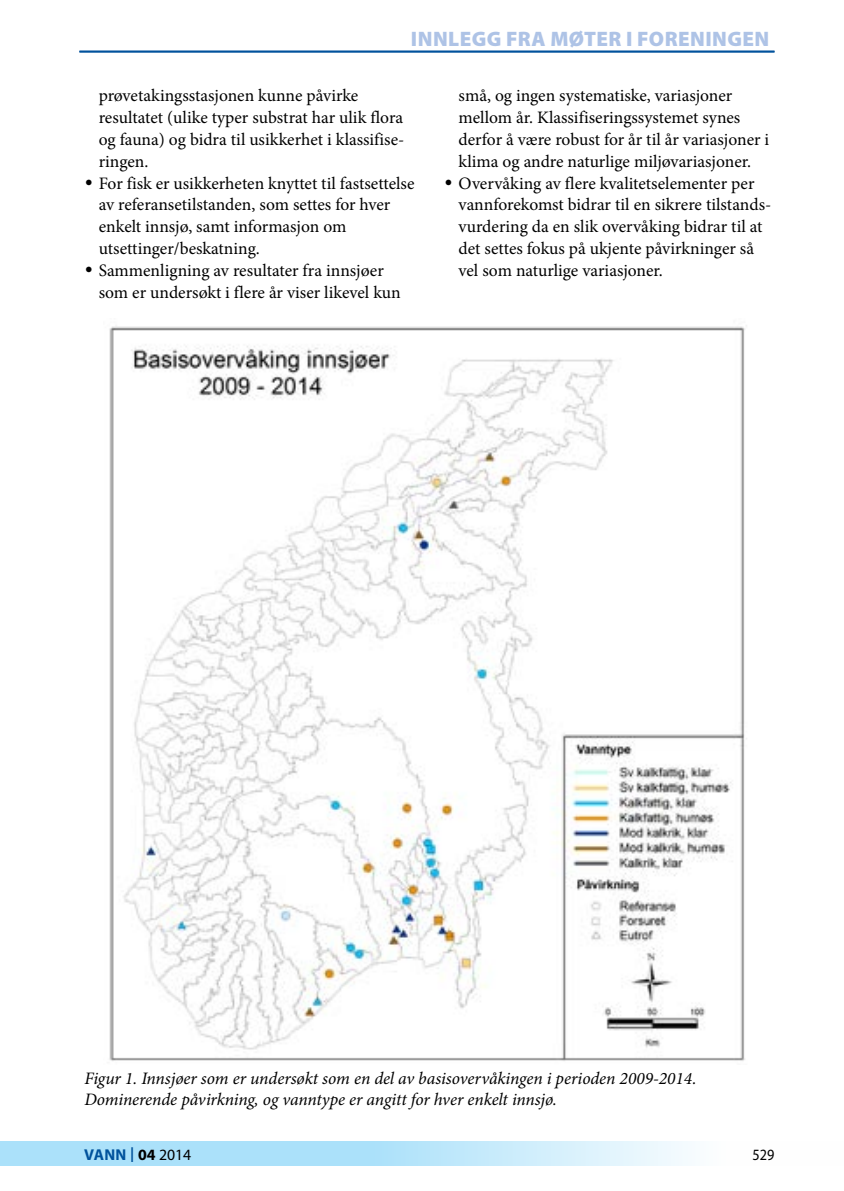
<style>
.page{position:relative;width:844px;height:1191px;background:#fff}
.page>*{position:absolute;margin:0;border:0;box-sizing:border-box;transform-origin:0 0}
.t1{font:900 21px "Myriad Pro";letter-spacing:.02em;color:#aec3e6}
.t2{font:17.5px/21.9px "Minion Pro";color:#000}
.t3{font:italic 17.5px/21px "Minion Pro";letter-spacing:-.005em;color:#000}
.t4{font:700 15.75px "Myriad Pro";letter-spacing:.01em;color:#00529c}
.t5{font:15.75px "Myriad Pro";color:#000;scale:.9 1}
.s1{font-size:21px}
.s2{font-weight:400;font-size:21.88px}
.s3{color:#000}
.s4{font-weight:400;color:#000}
</style>
<div class="page">
<svg style="left:0;top:1141px;width:688px;height:25px;background:#bbe6fa"></svg>
<hr style="left:79px;top:51px;width:695px;height:1px;background:#00529c">
<img style="left:109px;top:325px;width:638px;height:736px">
<p class="t1" style="left:411px;top:24px;width:360px">INNLEGG FRA MØTER I FORENINGEN</p>
<p class="t2" style="left:99px;top:85px;width:307px">prøvetakingsstasjonen kunne påvirke resultatet (ulike typer substrat har ulik flora og fauna) og bidra til usikkerhet i klassifise&shy;ringen.</p>
<p class="t2" style="left:99px;top:172px;width:317px;text-indent:-14px"><span class="s1">•</span> For fisk er usikkerheten knyttet til fastsettelse av referansetilstanden, som settes for hver enkelt innsjø, samt informasjon om utsettinger/beskatning.</p>
<p class="t2" style="left:99px;top:259px;width:303px;text-indent:-14px"><span class="s1">•</span> Sammenligning av resultater fra innsjøer som er undersøkt i flere år viser likevel kun</p>
<p class="t2" style="left:458px;top:85px;width:312px">små, og ingen systematiske, variasjoner mellom år. Klassifiseringssystemet synes derfor å være robust for år til år variasjoner i klima og andre naturlige miljøvariasjoner.</p>
<p class="t2" style="left:458px;top:172px;width:314px;text-indent:-14px"><span class="s1">•</span> Overvåking av flere kvalitetselementer per vannforekomst bidrar til en sikrere tilstands&shy;vurdering da en slik overvåking bidrar til at det settes fokus på ukjente påvirkninger så vel som naturlige variasjoner.</p>
<p class="t3" style="left:84px;top:1068px;width:613px">Figur 1. Innsjøer som er undersøkt som en del av basisovervåkingen i perioden 2009-2014.<br>Dominerende påvirkning, og vanntype er angitt for hver enkelt innsjø.</p>
<p class="t4" style="left:84px;top:1144px;width:109px">VANN <span class="s2">I</span> <span class="s3">04</span> <span class="s4">2014</span></p>
<p class="t5" style="left:752px;top:1145px;width:26px">529</p>
</div>
